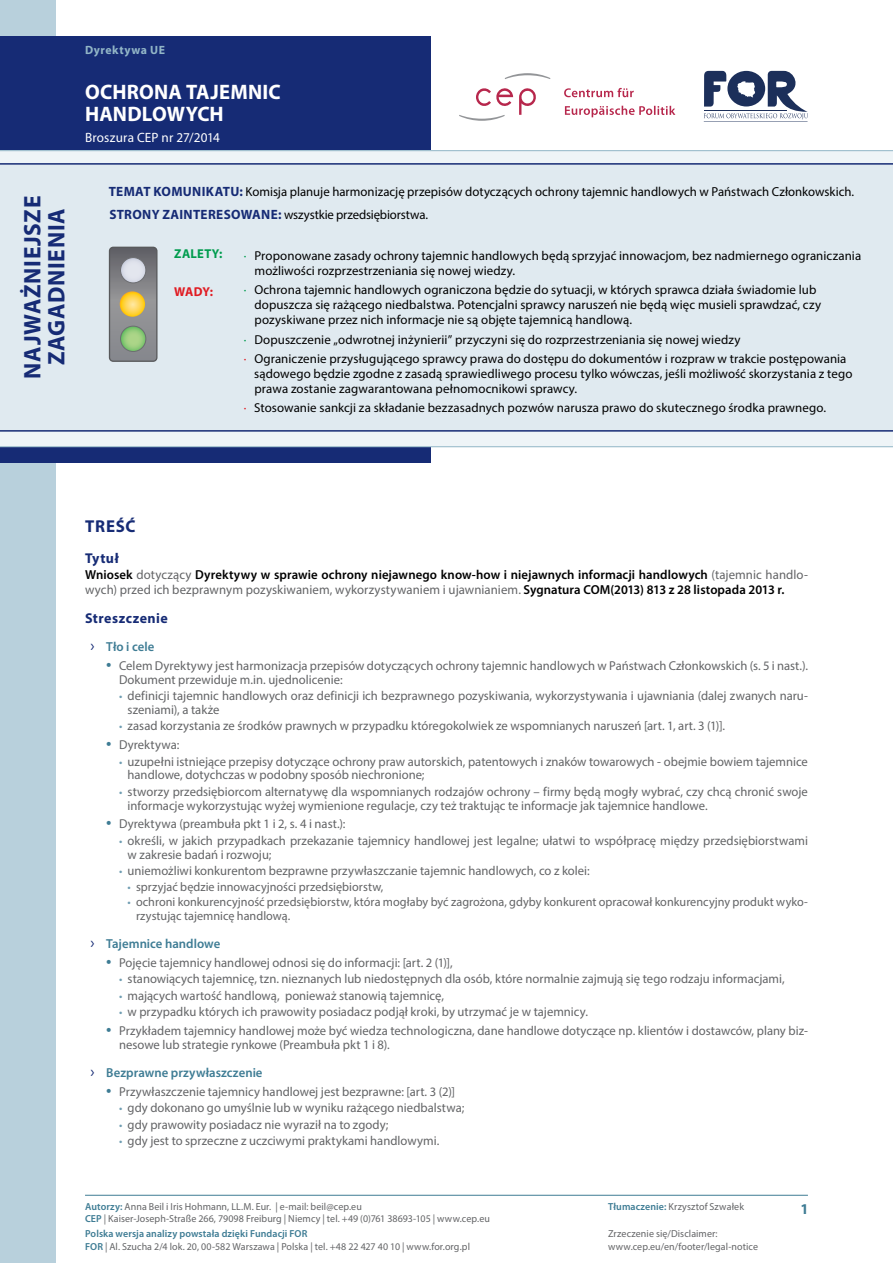
<style>
.page{position:relative;width:893px;height:1263px;background:#fff}
.page>*{position:absolute;margin:0;border:0;box-sizing:border-box;transform-origin:0 0}
.t1{font:700 24px/24px "Myriad Pro";letter-spacing:.03em;color:#162b75;text-align:center}
.t2{font:700 21px/22.5px "Myriad Pro";letter-spacing:.01em;color:#fff}
.t3{font:700 17.25px "Myriad Pro";letter-spacing:.04em;color:#162b75}
.t4{font:700 15px "Myriad Pro";color:#3e7c94}
.t5{font:700 14.25px "Myriad Pro";letter-spacing:.035em;color:#162b75}
.t6{font:13.5px "Myriad Pro";letter-spacing:.01em;color:#fff}
.t7{font:600 13.05px/15.6px "Myriad Pro";letter-spacing:.005em;color:#000}
.t8{font:13.05px/22.6px "Myriad Pro";color:#000}
.t9{font:600 13.05px "Myriad Pro";letter-spacing:.005em;color:#3e7c94}
.t10{font:12.9px/13.8px "Myriad Pro";color:#636466}
.t11{font:12.9px/15px "Myriad Pro";letter-spacing:.005em;color:#000}
.t12{font:700 12.9px "Myriad Pro";letter-spacing:.03em;color:#009c4e}
.t13{font:700 12.9px "Myriad Pro";color:#e11b22}
.t14{font:12.45px/13.5px "Myriad Pro";letter-spacing:.005em;color:#636466}
.t15{font:700 12px "Myriad Pro";letter-spacing:.05em;color:#92b6c7}
.t16{font:10.2px/15px "Myriad Pro";letter-spacing:.01em;color:#636466}
.s1{font-weight:700;font-size:13.5px;color:#162b75}
.s2{color:#009c4e}
.s3{color:#e11b22}
.s4{font-weight:400;color:#636466}
.s5{font-weight:400;font-size:16.5px;color:#162b75}
.s6{font-size:19.5px;color:#3e7c94}
.s7{font-size:12px;color:#6f9db2}
.s8{font-weight:600;color:#3e7c94}
</style>
<div class="page">
<div style="left:0;top:0;width:55px;height:1263px;background:#b8d0dc"></div>
<div style="left:0;top:36px;width:430px;height:426px;background:#162b75"></div>
<svg style="left:505px;top:73px;width:45px;height:6px"></svg>
<svg style="left:565px;top:106px;width:110px;height:11px"></svg>
<svg style="left:476px;top:88px;width:37px;height:18px"></svg>
<svg style="left:519px;top:88px;width:17px;height:27px"></svg>
<svg style="left:564px;top:88px;width:70px;height:9px"></svg>
<svg style="left:459px;top:115px;width:46px;height:6px"></svg>
<hr style="left:704px;top:121px;width:103px;height:1px;background:#1c2f5a">
<svg style="left:704px;top:71px;width:104px;height:49px"></svg>
<svg style="left:0;top:150px;width:893px;height:297px;background:#e8f0f3"></svg>
<div style="left:0;top:163px;width:893px;height:269px;background:#e0eaf0"></div>
<hr style="left:85px;top:1195px;width:723px;height:1px;background:#3e7c94">
<svg style="left:110px;top:247px;width:47px;height:113px;background:#848488"></svg>
<div style="left:109px;top:247px;width:49px;height:115px;border:1px solid #58595b;border-radius:4px"></div>
<svg style="left:120px;top:326px;width:26px;height:25px"></svg>
<div style="left:120px;top:326px;width:26px;height:26px;border:1px solid #6d6e71;border-radius:50%"></div>
<svg style="left:120px;top:258px;width:26px;height:25px"></svg>
<div style="left:120px;top:257px;width:26px;height:26px;border:1px solid #6d6e71;border-radius:50%"></div>
<svg style="left:120px;top:291px;width:25px;height:26px"></svg>
<p class="t15" style="left:85px;top:42px;width:81px">Dyrektywa UE</p>
<h2 class="t2" style="left:85px;top:80px;width:197px">OCHRONA TAJEMNIC<br>HANDLOWYCH</h2>
<p class="t6" style="left:85px;top:129px;width:137px">Broszura CEP nr 27/2014</p>
<h1 class="t1" style="left:20px;top:379px;width:184px;rotate:-90deg">NAJWAŻNIEJSZE<br>ZAGADNIENIA</h1>
<p class="t8" style="left:109px;top:180px;width:747px"><span class="s1">TEMAT KOMUNIKATU:</span> Komisja planuje harmonizację przepisów dotyczących ochrony tajemnic handlowych w Państwach Członkowskich.<br><span class="s1">STRONY ZAINTERESOWANE:</span> wszystkie przedsiębiorstwa.</p>
<p class="t12" style="left:174px;top:246px;width:50px">ZALETY:</p>
<p class="t13" style="left:174px;top:284px;width:40px">WADY:</p>
<p class="t11" style="left:255px;top:248px;width:608px;text-indent:-11px"><span class="s2">·</span> Proponowane zasady ochrony tajemnic handlowych będą sprzyjać innowacjom, bez nadmiernego ograniczania możliwości rozprzestrzeniania się nowej wiedzy.</p>
<p class="t11" style="left:254px;top:282px;width:568px;text-indent:-11px"><span class="s2">·</span> Ochrona tajemnic handlowych ograniczona będzie do sytuacji, w których sprawca działa świadomie lub dopuszcza się rażącego niedbalstwa. Potencjalni sprawcy naruszeń nie będą więc musieli sprawdzać, czy pozyskiwane przez nich informacje nie są objęte tajemnicą handlową.</p>
<p class="t11" style="left:244px;top:329px;width:604px;line-height:19.2px"><span class="s2">·</span> Dopuszczenie „odwrotnej inżynierii” przyczyni się do rozprzestrzeniania się nowej wiedzy<br><span class="s3">·</span> Ograniczenie przysługującego sprawcy prawa do dostępu do dokumentów i rozpraw w trakcie postępowania</p>
<p class="t11" style="left:254px;top:366px;width:600px">sądowego będzie zgodne z zasadą sprawiedliwego procesu tylko wówczas, jeśli możliwość skorzystania z tego prawa zostanie zagwarantowana pełnomocnikowi sprawcy.</p>
<p class="t11" style="left:244px;top:400px;width:584px"><span class="s3">·</span> Stosowanie sankcji za składanie bezzasadnych pozwów narusza prawo do skutecznego środka prawnego.</p>
<h3 class="t3" style="left:85px;top:515px;width:52px">TREŚĆ</h3>
<p class="t5" style="left:85px;top:549px;width:35px">Tytuł</p>
<p class="t7" style="left:85px;top:566px;width:724px">Wniosek <span class="s4">dotyczący</span> Dyrektywy w sprawie ochrony niejawnego know-how i niejawnych informacji handlowych <span class="s4">(tajemnic handlo&shy;wych) przed ich bezprawnym pozyskiwaniem, wykorzystywaniem i ujawnianiem.</span> Sygnatura COM(2013) 813 z 28 listopada 2013 r.</p>
<p class="t5" style="left:85px;top:609px;width:84px">Streszczenie</p>
<p class="t9" style="left:91px;top:638px;width:65px"><span class="s5">›</span> Tło i cele</p>
<p class="t10" style="left:119px;top:658px;width:690px;text-indent:-13px"><span class="s6">•</span> Celem Dyrektywy jest harmonizacja przepisów dotyczących ochrony tajemnic handlowych w Państwach Członkowskich (s. 5 i nast.).<br>Dokument przewiduje m.in. ujednolicenie:</p>
<p class="t10" style="left:128px;top:689px;width:682px;text-indent:-9px"><span class="s7">•</span> definicji tajemnic handlowych oraz definicji ich bezprawnego pozyskiwania, wykorzystywania i ujawniania (dalej zwanych naru&shy;szeniami), a także</p>
<p class="t10" style="left:119px;top:719px;width:608px"><span class="s7">•</span> zasad korzystania ze środków prawnych w przypadku któregokolwiek ze wspomnianych naruszeń [art. 1, art. 3 (1)].</p>
<p class="t10" style="left:106px;top:738px;width:75px"><span class="s6">•</span> Dyrektywa:</p>
<p class="t10" style="left:128px;top:754px;width:682px;text-indent:-9px"><span class="s7">•</span> uzupełni istniejące przepisy dotyczące ochrony praw autorskich, patentowych i znaków towarowych - obejmie bowiem tajemnice handlowe, dotychczas w podobny sposób niechronione;</p>
<p class="t10" style="left:128px;top:784px;width:682px;text-indent:-9px"><span class="s7">•</span> stworzy przedsiębiorcom alternatywę dla wspomnianych rodzajów ochrony – firmy będą mogły wybrać, czy chcą chronić swoje informacje wykorzystując wyżej wymienione regulacje, czy też traktując te informacje jak tajemnice handlowe.</p>
<p class="t10" style="left:106px;top:817px;width:241px"><span class="s6">•</span> Dyrektywa (preambuła pkt 1 i 2, s. 4 i nast.):</p>
<p class="t10" style="left:128px;top:833px;width:682px;text-indent:-9px"><span class="s7">•</span> określi, w jakich przypadkach przekazanie tajemnicy handlowej jest legalne; ułatwi to współpracę między przedsiębiorstwami w zakresie badań i rozwoju;</p>
<p class="t10" style="left:119px;top:863px;width:472px"><span class="s7">•</span> uniemożliwi konkurentom bezprawne przywłaszczanie tajemnic handlowych, co z kolei:</p>
<p class="t14" style="left:128px;top:879px;width:257px"><span class="s7">•</span> sprzyjać będzie innowacyjności przedsiębiorstw,</p>
<p class="t14" style="left:136px;top:895px;width:673px;text-indent:-9px"><span class="s7">•</span> ochroni konkurencyjność przedsiębiorstw, która mogłaby być zagrożona, gdyby konkurent opracował konkurencyjny produkt wyko&shy;rzystując tajemnicę handlową.</p>
<p class="t9" style="left:91px;top:935px;width:131px"><span class="s5">›</span> Tajemnice handlowe</p>
<p class="t10" style="left:106px;top:955px;width:348px"><span class="s6">•</span> Pojęcie tajemnicy handlowej odnosi się do informacji: [art. 2 (1)],</p>
<p class="t10" style="left:119px;top:972px;width:667px"><span class="s7">•</span> stanowiących tajemnicę, tzn. nieznanych lub niedostępnych dla osób, które normalnie zajmują się tego rodzaju informacjami,</p>
<p class="t10" style="left:119px;top:988px;width:326px"><span class="s7">•</span> mających wartość handlową, ponieważ stanowią tajemnicę,</p>
<p class="t10" style="left:119px;top:1005px;width:470px"><span class="s7">•</span> w przypadku których ich prawowity posiadacz podjął kroki, by utrzymać je w tajemnicy.</p>
<p class="t10" style="left:119px;top:1023px;width:690px;text-indent:-13px"><span class="s6">•</span> Przykładem tajemnicy handlowej może być wiedza technologiczna, dane handlowe dotyczące np. klientów i dostawców, plany biz&shy;nesowe lub strategie rynkowe (Preambuła pkt 1 i 8).</p>
<p class="t9" style="left:91px;top:1064px;width:173px"><span class="s5">›</span> Bezprawne przywłaszczenie</p>
<p class="t10" style="left:106px;top:1085px;width:350px"><span class="s6">•</span> Przywłaszczenie tajemnicy handlowej jest bezprawne: [art. 3 (2)]</p>
<p class="t10" style="left:119px;top:1101px;width:347px"><span class="s7">•</span> gdy dokonano go umyślnie lub w wyniku rażącego niedbalstwa;</p>
<p class="t10" style="left:119px;top:1117px;width:271px"><span class="s7">•</span> gdy prawowity posiadacz nie wyraził na to zgody;</p>
<p class="t10" style="left:119px;top:1134px;width:322px"><span class="s7">•</span> gdy jest to sprzeczne z uczciwymi praktykami handlowymi.</p>
<p class="t16" style="left:85px;top:1199px;width:278px"><span class="s8">Autorzy:</span> Anna Beil i Iris Hohmann, LL.M. Eur. | e-mail: beil@cep.eu</p>
<p class="t4" style="left:800px;top:1199px;width:10px">1</p>
<p class="t16" style="left:85px;top:1211px;width:406px"><span class="s8">CEP</span> | Kaiser-Joseph-Straße 266, 79098 Freiburg | Niemcy | tel. +49 (0)761 38693-105 | www.cep.eu<br><span class="s8">Polska wersja analizy powstała dzięki Fundacji FOR</span></p>
<p class="t16" style="left:85px;top:1238px;width:386px"><span class="s8">FOR</span> | Al. Szucha 2/4 lok. 20, 00-582 Warszawa | Polska | tel. +48 22 427 40 10 | www.for.org.pl</p>
<p class="t16" style="left:608px;top:1199px;width:137px"><span class="s8">Tłumaczenie:</span> Krzysztof Szwałek</p>
<p class="t16" style="left:608px;top:1228px;width:151px;line-height:12.3px">Zrzeczenie się/Disclaimer: www.cep.eu/en/footer/legal-notice</p>
</div>
